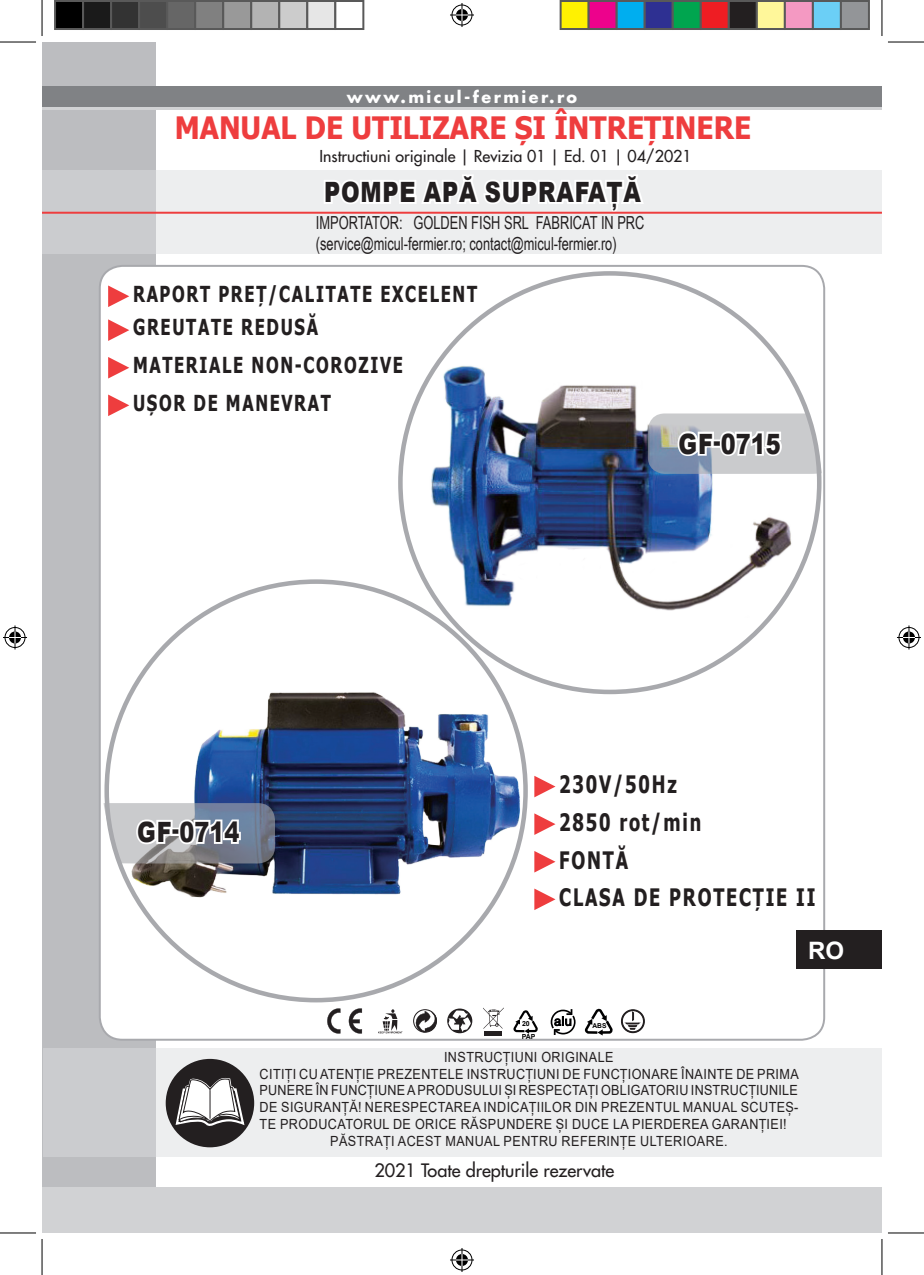
<style>
.page{position:relative;width:924px;height:1275px;background:#fff}
.page>*{position:absolute;margin:0;border:0;box-sizing:border-box;transform-origin:0 0}
.t1{font:700 30.8px "Tahoma";color:#ee3d3e;scale:.91 1}
.TESTO_BULLET{font:900 28px "Arial";letter-spacing:.035em;color:#231f20;scale:.8 1}
.t2{font:700 24px "Tahoma";letter-spacing:.1em;color:#231f20;scale:.75 1}
.t3{font:700 24px "Arial";color:#fff}
.t4{font:700 22px "Tahoma";letter-spacing:.1em;color:#231f20;scale:.75 1}
.t5{font:18px/21.6px "Arial Narrow";color:#231f20;scale:.87 1}
.t6{font:18px "Futura";color:#231f20}
.t7{font:16px "Futura";color:#231f20}
.t8{font:700 16px "Futura";letter-spacing:.15em;color:#fff}
.t9{font:14px/16.8px "Arial";letter-spacing:.035em;color:#231f20;text-align:justify;scale:.9 1}
.t10{font:700 7px/13.4px "Arial";color:#000001}
.t11{font:700 6.8px "Arial";color:#000001}
</style>
<div class="page">
<div style="left:42px;top:42px;width:113px;height:1191px;background:#bcbdc0"></div>
<div style="left:100px;top:266px;width:723px;height:773px;background:#fff;border-radius:23px"></div>
<div style="left:42px;top:1187px;width:839px;height:46px;background:#d1d2d4"></div>
<div style="left:42px;top:86px;width:839px;height:24px;background:#808285"></div>
<hr style="left:42px;top:107px;width:839px;height:3px;background:#d1d2d4">
<div style="left:796px;top:930px;width:85px;height:39px;background:#231f20"></div>
<svg style="left:42px;top:170px;width:839px;height:83px;fill:#edeeef"></svg>
<svg style="left:321px;top:170px;width:325px;height:45px"></svg>
<hr style="left:42px;top:212px;width:839px;height:2px;background:#ee3d3e">
<svg style="left:413px;top:1009px;width:24px;height:23px"></svg>
<svg style="left:447px;top:1008px;width:25px;height:25px"></svg>
<svg style="left:378px;top:1009px;width:24px;height:24px"></svg>
<svg style="left:483px;top:1007px;width:20px;height:21px"></svg>
<hr style="left:484px;top:1031px;width:17px;height:4px;background:#231f20">
<svg style="left:327px;top:1008px;width:35px;height:25px"></svg>
<svg style="left:621px;top:1009px;width:23px;height:24px"></svg>
<svg style="left:550px;top:1009px;width:25px;height:26px"></svg>
<svg style="left:513px;top:1010px;width:25px;height:24px"></svg>
<svg style="left:583px;top:1009px;width:30px;height:30px"></svg>
<svg style="left:534px;top:776px;width:21px;height:21px"></svg>
<svg style="left:534px;top:813px;width:21px;height:22px"></svg>
<svg style="left:534px;top:851px;width:21px;height:21px"></svg>
<svg style="left:534px;top:888px;width:21px;height:22px"></svg>
<img style="left:400px;top:356px;width:397px;height:267px">
<img style="left:122px;top:598px;width:403px;height:343px">
<svg style="left:104px;top:803px;width:171px;height:60px"></svg>
<svg style="left:647px;top:413px;width:174px;height:61px"></svg>
<svg style="left:108px;top:319px;width:21px;height:22px"></svg>
<svg style="left:108px;top:357px;width:21px;height:21px"></svg>
<svg style="left:108px;top:394px;width:21px;height:22px"></svg>
<svg style="left:108px;top:285px;width:21px;height:22px"></svg>
<svg style="left:43px;top:1048px;width:838px;height:109px;background:#e7e8ea"></svg>
<div style="left:166px;top:1059px;width:88px;height:88px;background:#231f20;border-radius:50%"></div>
<svg style="left:175px;top:1064px;width:70px;height:81px"></svg>
<hr style="left:0;top:42px;width:36px;height:1px;background:#000">
<hr style="left:887px;top:42px;width:36px;height:1px;background:#000">
<hr style="left:0;top:1232px;width:36px;height:1px;background:#000">
<hr style="left:887px;top:1232px;width:36px;height:1px;background:#000">
<hr style="left:42px;top:0;width:1px;height:36px;background:#000">
<hr style="left:42px;top:1239px;width:1px;height:36px;background:#000">
<hr style="left:881px;top:0;width:1px;height:36px;background:#000">
<hr style="left:881px;top:1239px;width:1px;height:36px;background:#000">
<svg style="left:450px;top:3px;width:24px;height:24px"></svg>
<svg style="left:450px;top:1248px;width:24px;height:24px"></svg>
<svg style="left:3px;top:625px;width:24px;height:24px"></svg>
<svg style="left:897px;top:625px;width:23px;height:24px"></svg>
<div style="left:55px;top:1px;width:28px;height:28px;background:#000"></div>
<div style="left:54px;top:0;width:30px;height:30px;border:2px solid #595959"></div>
<div style="left:83px;top:1px;width:28px;height:28px;background:#1a1a1a"></div>
<div style="left:82px;top:0;width:30px;height:30px;border:2px solid #595959"></div>
<div style="left:111px;top:1px;width:28px;height:28px;background:#333"></div>
<div style="left:110px;top:0;width:30px;height:30px;border:2px solid #595959"></div>
<div style="left:139px;top:1px;width:28px;height:28px;background:#4d4d4d"></div>
<div style="left:138px;top:0;width:30px;height:30px;border:2px solid #595959"></div>
<div style="left:167px;top:1px;width:28px;height:28px;background:#666"></div>
<div style="left:166px;top:0;width:30px;height:30px;border:2px solid #595959"></div>
<div style="left:195px;top:1px;width:28px;height:28px;background:#808080"></div>
<div style="left:194px;top:0;width:30px;height:30px;border:2px solid #595959"></div>
<div style="left:223px;top:1px;width:28px;height:28px;background:#999"></div>
<div style="left:222px;top:0;width:30px;height:30px;border:2px solid #595959"></div>
<div style="left:251px;top:1px;width:28px;height:28px;background:#b3b3b3"></div>
<div style="left:250px;top:0;width:30px;height:30px;border:2px solid #595959"></div>
<div style="left:279px;top:1px;width:28px;height:28px;background:#ccc"></div>
<div style="left:278px;top:0;width:30px;height:30px;border:2px solid #595959"></div>
<div style="left:307px;top:1px;width:28px;height:28px;background:#e6e6e6"></div>
<div style="left:306px;top:0;width:30px;height:30px;border:2px solid #595959"></div>
<div style="left:334px;top:0;width:30px;height:30px;border:2px solid #595959"></div>
<div style="left:560px;top:1px;width:28px;height:28px;background:#fff101"></div>
<div style="left:559px;top:0;width:30px;height:30px;border:2px solid #595959"></div>
<div style="left:588px;top:1px;width:28px;height:28px;background:#ed028c"></div>
<div style="left:587px;top:0;width:30px;height:30px;border:2px solid #595959"></div>
<div style="left:616px;top:1px;width:28px;height:28px;background:#00aeef"></div>
<div style="left:615px;top:0;width:30px;height:30px;border:2px solid #595959"></div>
<div style="left:644px;top:1px;width:28px;height:28px;background:#2e3092"></div>
<div style="left:643px;top:0;width:30px;height:30px;border:2px solid #595959"></div>
<div style="left:672px;top:1px;width:28px;height:28px;background:#00a54f"></div>
<div style="left:671px;top:0;width:30px;height:30px;border:2px solid #595959"></div>
<div style="left:700px;top:1px;width:28px;height:28px;background:#ee1d23"></div>
<div style="left:699px;top:0;width:30px;height:30px;border:2px solid #595959"></div>
<div style="left:728px;top:1px;width:28px;height:28px;background:#231f20"></div>
<div style="left:727px;top:0;width:30px;height:30px;border:2px solid #595959"></div>
<div style="left:756px;top:1px;width:28px;height:28px;background:#fff79a"></div>
<div style="left:755px;top:0;width:30px;height:30px;border:2px solid #595959"></div>
<div style="left:784px;top:1px;width:28px;height:28px;background:#f499c2"></div>
<div style="left:783px;top:0;width:30px;height:30px;border:2px solid #595959"></div>
<div style="left:812px;top:1px;width:28px;height:28px;background:#6bcff6"></div>
<div style="left:811px;top:0;width:30px;height:30px;border:2px solid #595959"></div>
<div style="left:840px;top:1px;width:28px;height:28px;background:#939598"></div>
<div style="left:839px;top:0;width:30px;height:30px;border:2px solid #595959"></div>
<p class="t8" style="left:347px;top:86px;width:231px">www.micul-fermier.ro</p>
<p class="t1" style="left:175px;top:107px;width:634px">MANUAL DE UTILIZARE ȘI ÎNTREȚINERE</p>
<p class="t7" style="left:319px;top:146px;width:374px">Instructiuni originale | Revizia 01 | Ed. 01 | 04/2021</p>
<p class="TESTO_BULLET" style="left:324px;top:172px;width:397px">POMPE APĂ SUPRAFAȚĂ</p>
<p class="t5" style="left:316px;top:211px;width:379px">IMPORTATOR: GOLDEN FISH SRL FABRICAT IN PRC (service@micul-fermier.ro; contact@micul-fermier.ro)</p>
<p class="t4" style="left:133px;top:278px;width:460px">RAPORT PREȚ/CALITATE EXCELENT</p>
<p class="t4" style="left:133px;top:312px;width:248px">GREUTATE REDUSĂ</p>
<p class="t4" style="left:133px;top:349px;width:361px">MATERIALE NON-COROZIVE</p>
<p class="t4" style="left:133px;top:387px;width:265px">UȘOR DE MANEVRAT</p>
<p class="TESTO_BULLET" style="left:678px;top:423px;width:129px">GF-0715</p>
<p class="TESTO_BULLET" style="left:137px;top:811px;width:129px">GF-0714</p>
<p class="t2" style="left:559px;top:768px;width:158px">230V/50Hz</p>
<p class="t2" style="left:559px;top:805px;width:191px">2850 rot/min</p>
<p class="t2" style="left:559px;top:843px;width:93px">FONTĂ</p>
<p class="t2" style="left:559px;top:880px;width:343px">CLASA DE PROTECȚIE II</p>
<p class="t10" style="left:521px;top:1017px;width:15px">20<br>PAP</p>
<p class="t11" style="left:592px;top:1021px;width:16px">ABS</p>
<h3 class="t3" style="left:807px;top:933px;width:37px">RO</h3>
<p class="t9" style="left:444px;top:1048px;width:190px">INSTRUCȚIUNI ORIGINALE</p>
<p class="t9" style="left:259px;top:1065px;width:600px">CITIȚI CU ATENȚIE PREZENTELE INSTRUCȚIUNI DE FUNCȚIONARE ÎNAINTE DE PRIMA PUNERE ÎN FUNCȚIUNE A PRODUSULUI ȘI RESPECTAȚI OBLIGATORIU INSTRUCȚIUNILE DE SIGURANȚĂ! NERESPECTAREA INDICAȚIILOR DIN PREZENTUL MANUAL SCUTEȘ-TE PRODUCATORUL DE ORICE RĂSPUNDERE ȘI DUCE LA PIERDEREA GARANȚIEI!</p>
<p class="t9" style="left:330px;top:1132px;width:442px">PĂSTRAȚI ACEST MANUAL PENTRU REFERINȚE ULTERIOARE.</p>
<p class="t6" style="left:374px;top:1159px;width:241px">2021 Toate drepturile rezervate</p>
</div>
